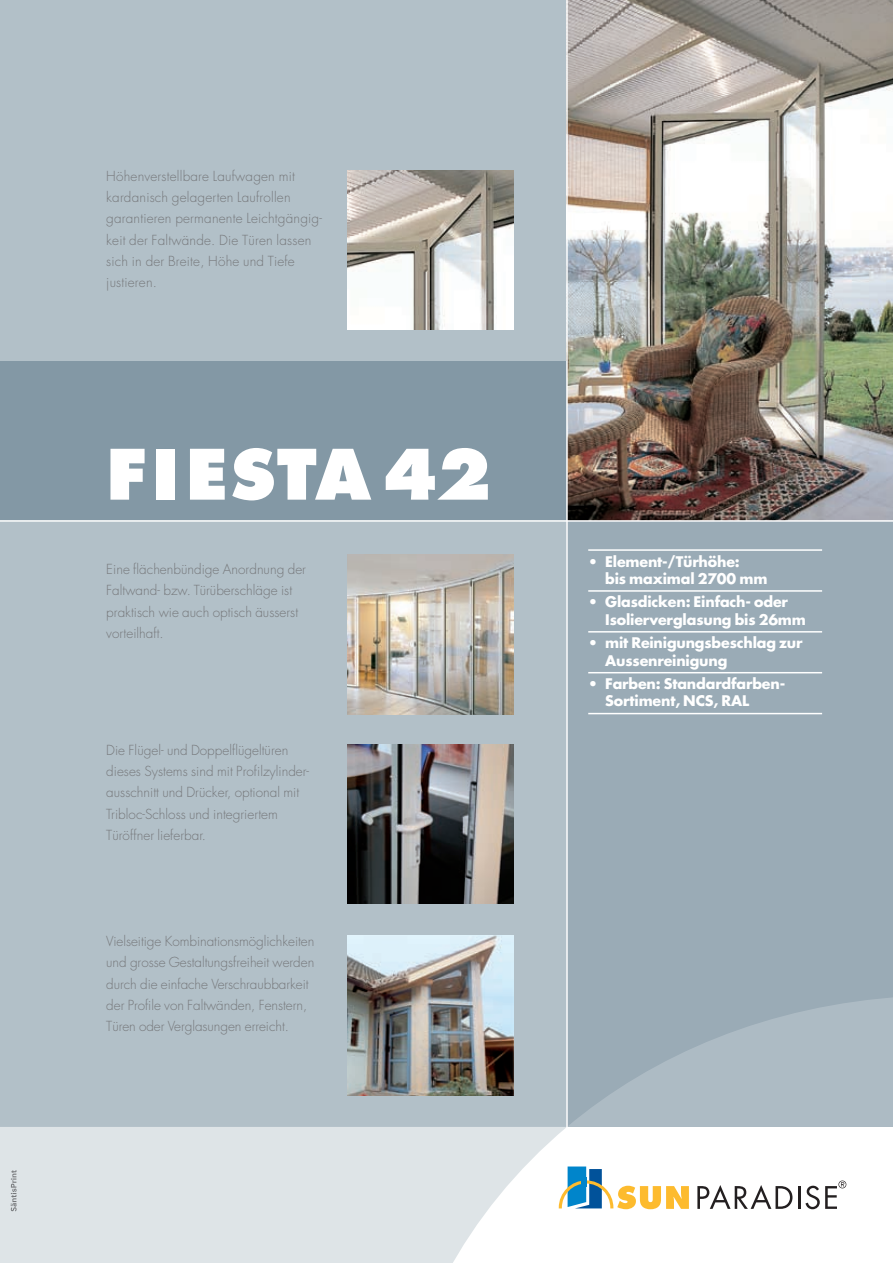
<style>
.page{position:relative;width:893px;height:1263px;background:#fff}
.page>*{position:absolute;margin:0;border:0;box-sizing:border-box;transform-origin:0 0}
.t1{font:800 67.5px "Futura";letter-spacing:.03em;color:#fff}
.t2{font:700 14.25px/17.2px "Futura";letter-spacing:-.01em;color:#fff}
.t3{font:300 13.5px/21.3px "Futura";color:#76787b}
</style>
<div class="page">
<div style="left:0;top:0;width:893px;height:1127px;background:#b2c0c8"></div>
<svg style="left:0;top:1127px;width:566px;height:136px;background:#e1e6e9"></svg>
<svg style="left:11px;top:1170px;width:6px;height:41px"></svg>
<img style="left:568px;top:0;width:325px;height:520px">
<img style="left:347px;top:170px;width:167px;height:160px">
<img style="left:347px;top:744px;width:167px;height:160px">
<img style="left:347px;top:935px;width:167px;height:160px">
<img style="left:347px;top:555px;width:167px;height:159px">
<div style="left:567px;top:521px;width:326px;height:606px;background:#9aabb6"></div>
<div style="left:0;top:361px;width:567px;height:160px;background:#8398a5"></div>
<hr style="left:566px;top:0;width:2px;height:1137px;background:#fff">
<hr style="left:0;top:520px;width:893px;height:2px;background:#fff">
<svg style="left:559px;top:1166px;width:130px;height:43px"></svg>
<svg style="left:697px;top:1185px;width:95px;height:24px"></svg>
<hr style="left:798px;top:1186px;width:2px;height:23px;background:#231f20">
<div style="left:581px;top:1177px;width:5px;height:10px;background:#0085cb"></div>
<svg style="left:805px;top:1180px;width:41px;height:29px"></svg>
<svg style="left:567px;top:996px;width:326px;height:131px"></svg>
<hr style="left:588px;top:549px;width:234px;height:2px;background:#fff">
<hr style="left:588px;top:590px;width:234px;height:2px;background:#fff">
<hr style="left:588px;top:631px;width:234px;height:1px;background:#fff">
<hr style="left:588px;top:672px;width:234px;height:1px;background:#fff">
<hr style="left:588px;top:713px;width:234px;height:1px;background:#fff">
<p class="t3" style="left:106px;top:165px;width:217px">Höhenverstellbare Laufwagen mit kardanisch gelagerten Laufrollen garantieren permanente Leichtgängig&shy;keit der Faltwände. Die Türen lassen sich in der Breite, Höhe und Tiefe justieren.</p>
<h1 class="t1" style="left:106px;top:433px;width:387px">FIESTA 42</h1>
<p class="t3" style="left:106px;top:559px;width:201px">Eine flächenbündige Anordnung der<br>Faltwand- bzw. Türüberschläge ist praktisch wie auch optisch äusserst vorteilhaft.</p>
<p class="t3" style="left:106px;top:739px;width:204px">Die Flügel- und Doppelflügeltüren dieses Systems sind mit Profilzylinder&shy;ausschnitt und Drücker, optional mit Tribloc-Schloss und integriertem Türöffner lieferbar.</p>
<p class="t3" style="left:106px;top:931px;width:210px">Vielseitige Kombinationsmöglichkeiten und grosse Gestaltungsfreiheit werden durch die einfache Verschraubbarkeit der Profile von Faltwänden, Fenstern, Türen oder Verglasungen erreicht.</p>
<p class="t2" style="left:605px;top:552px;width:164px;text-indent:-17px">• Element-/Türhöhe:<br>bis maximal 2700 mm</p>
<p class="t2" style="left:605px;top:593px;width:202px;text-indent:-17px">• Glasdicken: Einfach- oder<br>Isolierverglasung bis 26mm</p>
<p class="t2" style="left:605px;top:634px;width:199px;text-indent:-17px">• mit Reinigungsbeschlag zur<br>Aussenreinigung</p>
<p class="t2" style="left:605px;top:675px;width:178px;text-indent:-17px">• Farben: Standardfarben--<br>Sortiment, NCS, RAL</p>
</div>
